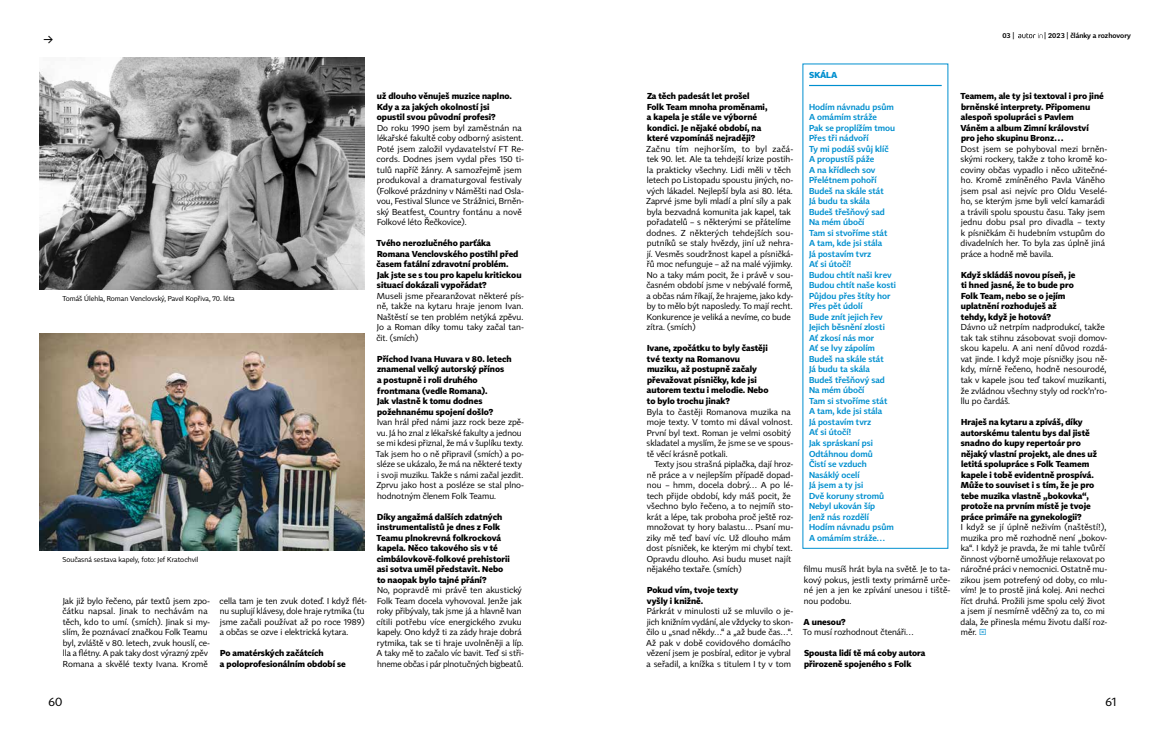
<style>
.page{position:relative;width:1168px;height:755px;background:#fff}
.page>*{position:absolute;margin:0;border:0;box-sizing:border-box;transform-origin:0 0}
.t1{font:12.5px "Tabac Sans";color:#000}
.t2{font:12px "Tabac Sans";color:#000}
.t3{font:8.5px/10.5px "Tabac Sans";color:#000}
.t4{font:700 8.5px/10.5px "Tabac Sans";color:#000}
.t5{font:600 8.5px/10.5px "Tabac Sans";color:#008fcf}
.t6{font:700 8.5px "Tabac Sans";color:#008fcf}
.t7{font:7px "Tabac Sans";color:#000}
.t8{font:600 7px "Tabac Sans";color:#000}
.s1{color:#008fcf}
</style>
<div class="page">
<hr style="left:809px;top:85px;width:133px;height:1px;background:#008fcf">
<img style="left:40px;top:57px;width:324px;height:232px">
<img style="left:40px;top:333px;width:324px;height:217px">
<svg style="left:1018px;top:33px;width:24px;height:5px"></svg>
<h1 class="t1" style="left:43px;top:32px;width:11px">→</h1>
<p class="t7" style="left:62px;top:293px;width:174px">Tomáš Úlehla, Roman Venclovský, Pavel Kopřiva, 70. léta</p>
<p class="t7" style="left:62px;top:554px;width:138px">Současná sestava kapely, foto: Jef Kratochvil</p>
<p class="t3" style="left:62px;top:595px;width:149px">Jak již bylo řečeno, pár textů jsem zpo&shy;čátku napsal. Jinak to nechávám na těch, kdo to umí. (smích). Jinak si my&shy;slím, že poznávací značkou Folk Teamu byl, zvláště v 80. letech, zvuk houslí, ce&shy;lla a flétny. A pak taky dost výrazný zpěv Romana a skvělé texty Ivana. Kromě</p>
<p class="t3" style="left:220px;top:595px;width:149px">cella tam je ten zvuk doteď. I když flét&shy;nu suplují klávesy, dole hraje rytmika (tu jsme začali používat až po roce 1989) a občas se ozve i elektrická kytara.</p>
<p class="t4" style="left:220px;top:647px;width:127px">Po amatérských začátcích<br>a poloprofesionálním období se</p>
<p class="t4" style="left:377px;top:91px;width:137px">už dlouho věnuješ muzice naplno.<br>Kdy a za jakých okolností jsi opustil svou původní profesi?</p>
<p class="t3" style="left:377px;top:122px;width:149px">Do roku 1990 jsem byl zaměstnán na lékařské fakultě coby odborný asistent.<br>Poté jsem založil vydavatelství FT Re&shy;cords. Dodnes jsem vydal přes 150 ti&shy;tulů napříč žánry. A samozřejmě jsem produkoval a dramaturgoval festivaly (Folkové prázdniny v Náměšti nad Osla&shy;vou, Festival Slunce ve Strážnici, Brněn&shy;ský Beatfest, Country fontánu a nově Folkové léto Řečkovice).</p>
<p class="t4" style="left:377px;top:238px;width:146px">Tvého nerozlučného parťáka<br>Romana Venclovského postihl před časem fatální zdravotní problém.<br>Jak jste se s tou pro kapelu kritickou situací dokázali vypořádat?</p>
<p class="t3" style="left:376px;top:290px;width:149px;text-align:justify">Museli jsme přearanžovat některé pís&shy;ně, takže na kytaru hraje jenom Ivan.<br>Naštěstí se ten problém netýká zpěvu.<br>Jo a Roman díky tomu taky začal tan&shy;čit. (smích)</p>
<p class="t4" style="left:377px;top:353px;width:136px">Příchod Ivana Huvara v 80. letech znamenal velký autorský přínos<br>a postupně i roli druhého frontmana (vedle Romana).<br>Jak vlastně k tomu dodnes požehnanému spojení došlo?</p>
<p class="t3" style="left:376px;top:416px;width:150px">Ivan hrál před námi jazz rock beze zpě&shy;vu. Já ho znal z lékařské fakulty a jednou se mi kdesi přiznal, že má v šuplíku texty.<br>Tak jsem ho o ně připravil (smích) a po&shy;sléze se ukázalo, že má na některé texty i svoji muziku. Takže s námi začal jezdit.<br>Zprvu jako host a posléze se stal plno&shy;hodnotným členem Folk Teamu.</p>
<p class="t4" style="left:377px;top:511px;width:135px">Díky angažmá dalších zdatných instrumentalistů je dnes z Folk<br>Teamu plnokrevná folkrocková kapela. Něco takového sis v té cimbálovkově-folkové prehistorii asi sotva uměl představit. Nebo to naopak bylo tajné přání?</p>
<p class="t3" style="left:376px;top:584px;width:149px">No, popravdě mi právě ten akustický Folk Team docela vyhovoval. Jenže jak roky přibývaly, tak jsme já a hlavně Ivan cítili potřebu více energického zvuku kapely. Ono když ti za zády hraje dobrá rytmika, tak se ti hraje uvolněněji a líp.<br>A taky mě to začalo víc bavit. Teď si stři&shy;hneme občas i pár plnotučných bigbeatů.</p>
<p class="t8" style="left:1002px;top:31px;width:14px">03 |</p>
<p class="t8" style="left:1044px;top:31px;width:88px">| 2023 | články a rozhovory</p>
<p class="t4" style="left:647px;top:91px;width:122px">Za těch padesát let prošel<br>Folk Team mnoha proměnami, a kapela je stále ve výborné kondici. Je nějaké období, na které vzpomínáš nejraději?</p>
<p class="t3" style="left:646px;top:143px;width:149px">Začnu tím nejhorším, to byl začá&shy;tek 90. let. Ale ta tehdejší krize postih&shy;la prakticky všechny. Lidi měli v těch letech po Listopadu spoustu jiných, no&shy;vých lákadel. Nejlepší byla asi 80. léta.<br>Zaprvé jsme byli mladí a plní síly a pak byla bezvadná komunita jak kapel, tak pořadatelů – s některými se přátelíme dodnes. Z některých tehdejších sou&shy;putníků se staly hvězdy, jiní už nehra&shy;jí. Vesměs soudržnost kapel a písničká&shy;řů moc nefunguje – až na malé výjimky.<br>No a taky mám pocit, že i právě v sou&shy;časném období jsme v nebývalé formě, a občas nám říkají, že hrajeme, jako kdy&shy;by to mělo být naposledy. To mají recht.<br>Konkurence je veliká a nevíme, co bude zítra. (smích)</p>
<p class="t4" style="left:647px;top:343px;width:123px">Ivane, zpočátku to byly častěji tvé texty na Romanovu muziku, až postupně začaly převažovat písničky, kde jsi autorem textu i melodie. Nebo to bylo trochu jinak?</p>
<p class="t3" style="left:647px;top:406px;width:148px">Byla to častěji Romanova muzika na moje texty. V tomto mi dával volnost.<br>První byl text. Roman je velmi osobitý skladatel a myslím, že jsme se ve spous&shy;tě věcí krásně potkali.</p>
<p class="t3" style="left:646px;top:458px;width:148px;text-indent:8px">Texty jsou strašná piplačka, dají hroz&shy;ně práce a v nejlepším případě dopad&shy;nou – hmm, docela dobrý… A po lé&shy;tech přijde období, kdy máš pocit, že všechno bylo řečeno, a to nejmíň sto&shy;krát a lépe, tak proboha proč ještě roz&shy;množovat ty hory balastu… Psaní mu&shy;ziky mě teď baví víc. Už dlouho mám dost písniček, ke kterým mi chybí text.<br>Opravdu dlouho. Asi budu muset najít nějakého textaře. (smích)</p>
<p class="t4" style="left:647px;top:584px;width:93px">Pokud vím, tvoje texty vyšly i knižně.</p>
<p class="t3" style="left:646px;top:605px;width:149px">Párkrát v minulosti už se mluvilo o je&shy;jich knižním vydání, ale vždycky to skon&shy;čilo u „snad někdy…“ a „až bude čas…“.<br>Až pak v době covidového domácího vězení jsem je posbíral, editor je vybral a seřadil, a knížka s titulem I ty v tom</p>
<p class="t6" style="left:809px;top:70px;width:30px">SKÁLA</p>
<p class="t5" style="left:809px;top:101px;width:89px">Hodím návnadu psům<br>A omámím stráže<br>Pak se proplížím tmou<br>Přes tři nádvoří<br>Ty mi podáš svůj klíč<br>A propustíš páže<br>A na křídlech sov<br>Přelétnem pohoří<br>Budeš na skále stát<br>Já budu ta skála<br>Budeš třešňový sad<br>Na mém úbočí<br>Tam si stvoříme stát<br>A tam, kde jsi stála<br>Já postavím tvrz<br>Ať si útočí!<br>Budou chtít naši krev<br>Budou chtít naše kosti<br>Půjdou přes štíty hor<br>Přes pět údolí<br>Bude znít jejich řev<br>Jejich běsnění zlosti<br>Ať zkosí nás mor<br>Ať se lvy zápolím<br>Budeš na skále stát<br>Já budu ta skála<br>Budeš třešňový sad<br>Na mém úbočí<br>Tam si stvoříme stát<br>A tam, kde jsi stála<br>Já postavím tvrz<br>Ať si útočí!<br>Jak spráskaní psi<br>Odtáhnou domů<br>Čistí se vzduch<br>Nasáklý ocelí<br>Já jsem a ty jsi<br>Dvě koruny stromů<br>Nebyl ukován šíp<br>Jenž nás rozdělí<br>Hodím návnadu psům<br>A omámím stráže…</p>
<p class="t3" style="left:803px;top:563px;width:148px;text-align:justify">filmu musíš hrát byla na světě. Je to ta&shy;kový pokus, jestli texty primárně urče&shy;né jen a jen ke zpívání unesou i tiště&shy;nou podobu.</p>
<p class="t4" style="left:803px;top:616px;width:44px">A unesou?</p>
<p class="t3" style="left:803px;top:626px;width:112px">To musí rozhodnout čtenáři…</p>
<p class="t4" style="left:804px;top:647px;width:123px">Spousta lidí tě má coby autora přirozeně spojeného s Folk</p>
<p class="t4" style="left:960px;top:91px;width:145px">Teamem, ale ty jsi textoval i pro jiné brněnské interprety. Připomenu alespoň spolupráci s Pavlem<br>Váněm a album Zimní království pro jeho skupinu Bronz…</p>
<p class="t3" style="left:960px;top:143px;width:148px">Dost jsem se pohyboval mezi brněn&shy;skými rockery, takže z toho kromě ko&shy;coviny občas vypadlo i něco užitečné&shy;ho. Kromě zmíněného Pavla Váněho jsem psal asi nejvíc pro Oldu Veselé&shy;ho, se kterým jsme byli velcí kamarádi a trávili spolu spoustu času. Taky jsem jednu dobu psal pro divadla – texty k písničkám či hudebním vstupům do divadelních her. To byla zas úplně jiná práce a hodně mě bavila.</p>
<p class="t4" style="left:961px;top:269px;width:116px">Když skládáš novou píseň, je ti hned jasné, že to bude pro<br>Folk Team, nebo se o jejím uplatnění rozhoduješ až tehdy, když je hotová?</p>
<p class="t3" style="left:961px;top:322px;width:148px">Dávno už netrpím nadprodukcí, takže tak tak stihnu zásobovat svoji domov&shy;skou kapelu. A ani není důvod rozdá&shy;vat jinde. I když moje písničky jsou ně&shy;kdy, mírně řečeno, hodně nesourodé, tak v kapele jsou teď takoví muzikanti, že zvládnou všechny styly od rock’n’ro&shy;llu po čardáš.</p>
<p class="t4" style="left:961px;top:416px;width:138px">Hraješ na kytaru a zpíváš, díky autorskému talentu bys dal jistě snadno do kupy repertoár pro nějaký vlastní projekt, ale dnes už letitá spolupráce s Folk Teamem kapele i tobě evidentně prospívá.<br>Může to souviset i s tím, že je pro tebe muzika vlastně „bokovka“, protože na prvním místě je tvoje práce primáře na gynekologii?</p>
<p class="t3" style="left:960px;top:521px;width:148px">I když se jí úplně neživím (naštěstí!), muzika pro mě rozhodně není „bokov&shy;ka“. I když je pravda, že mi tahle tvůrčí činnost výborně umožňuje relaxovat po náročné práci v nemocnici. Ostatně mu&shy;zikou jsem potrefený od doby, co mlu&shy;vím! Je to prostě jiná kolej. Ani nechci říct druhá. Prožili jsme spolu celý život a jsem jí nesmírně vděčný za to, co mi dala, že přinesla mému životu další roz&shy;měr. <span class="s1">×</span></p>
<h2 class="t2" style="left:49px;top:693px;width:15px">60</h2>
<h2 class="t2" style="left:1105px;top:693px;width:13px">61</h2>
</div>
